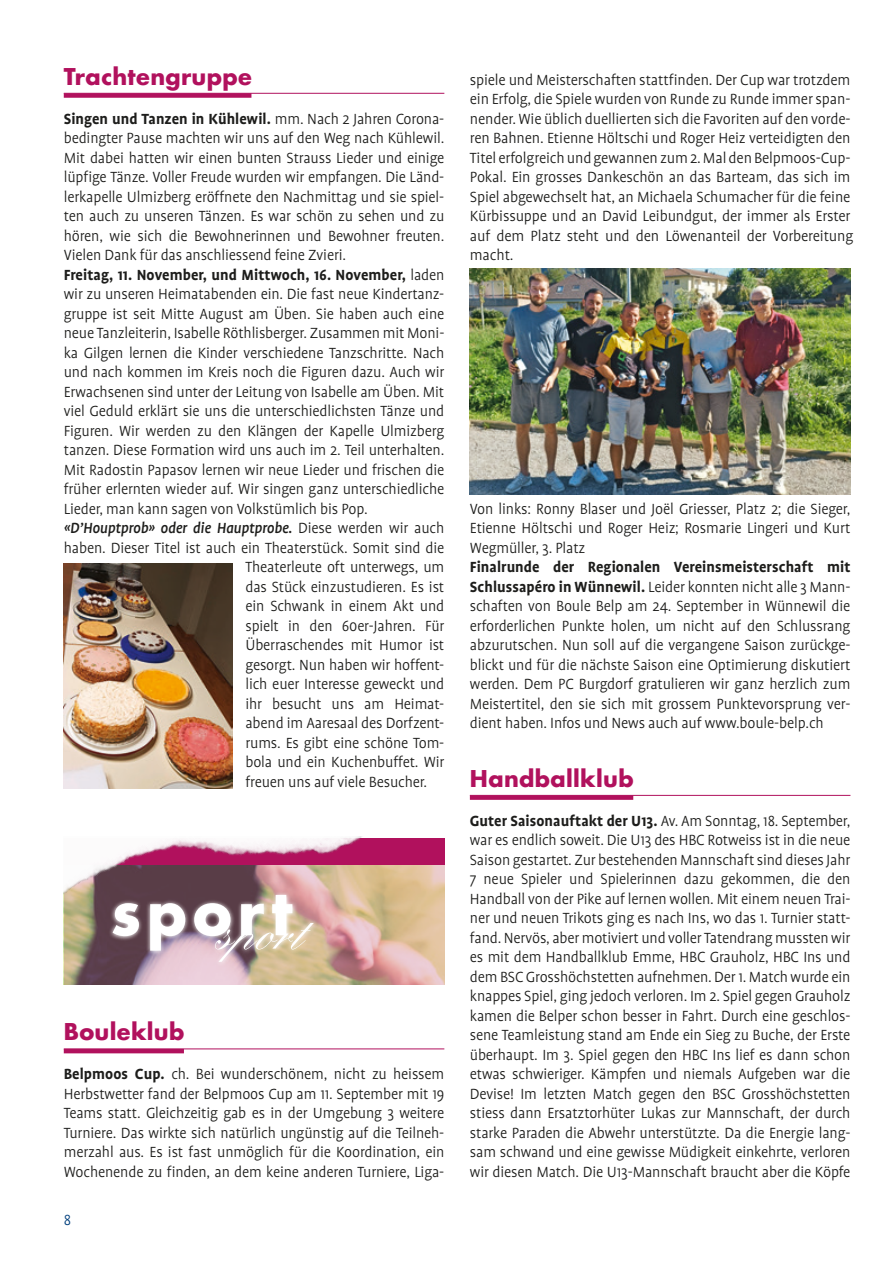
<style>
.page{position:relative;width:893px;height:1263px;background:#fff}
.page>*{position:absolute;margin:0;border:0;box-sizing:border-box;transform-origin:0 0}
.t1{font:700 22.5px "Futura";letter-spacing:.015em;color:#b1115d}
.t2{font:300 16.8px/19.5px "Profile";letter-spacing:-.01em;color:#1d1d1b;text-align:justify}
.t3{font:700 16.8px "Profile";letter-spacing:.005em;color:#1d1d1b}
.t4{font:italic 500 16.8px "Profile";letter-spacing:-.01em;color:#1d1d1b}
.t5{font:300 16.8px "Profile";letter-spacing:-.01em;color:#1d1d1b;scale:.96 1}
.t6{font:300 16.8px "Profile";color:#003f7d}
.s1{font-weight:300}
.s2{font-weight:300;font-style:normal}
.s3{font-weight:700}
</style>
<div class="page">
<div style="left:470px;top:795px;width:163px;height:5px;background:#b1115d"></div>
<hr style="left:470px;top:795px;width:380px;height:1px;background:#b1115d">
<img style="left:470px;top:269px;width:380px;height:225px">
<div style="left:64px;top:93px;width:187px;height:5px;background:#b1115d"></div>
<hr style="left:64px;top:93px;width:380px;height:1px;background:#b1115d">
<hr style="left:64px;top:1049px;width:120px;height:4px;background:#b1115d">
<hr style="left:64px;top:1049px;width:380px;height:1px;background:#b1115d">
<img style="left:64px;top:865px;width:380px;height:120px">
<div style="left:64px;top:838px;width:380px;height:27px;background:#b1115d"></div>
<img style="left:64px;top:836px;width:372px;height:79px">
<svg style="left:108px;top:890px;width:189px;height:65px"></svg>
<svg style="left:210px;top:918px;width:108px;height:48px"></svg>
<svg style="left:113px;top:895px;width:201px;height:67px"></svg>
<img style="left:64px;top:563px;width:169px;height:225px">
<h1 class="t1" style="left:64px;top:60px;width:190px">Trachtengruppe</h1>
<p class="t3" style="left:64px;top:109px;width:382px">Singen und Tanzen in Kühlewil. <span class="s1">mm. Nach 2 Jahren Corona-</span></p>
<p class="t2" style="left:64px;top:128px;width:382px">bedingter Pause machten wir uns auf den Weg nach Kühlewil.</p>
<p class="t2" style="left:64px;top:148px;width:382px">Mit dabei hatten wir einen bunten Strauss Lieder und einige</p>
<p class="t2" style="left:64px;top:167px;width:382px">lüpfige Tänze. Voller Freude wurden wir empfangen. Die Länd-</p>
<p class="t2" style="left:64px;top:187px;width:382px">lerkapelle Ulmizberg eröffnete den Nachmittag und sie spiel-</p>
<p class="t2" style="left:64px;top:206px;width:382px">ten auch zu unseren Tänzen. Es war schön zu sehen und zu</p>
<p class="t2" style="left:64px;top:226px;width:382px">hören, wie sich die Bewohnerinnen und Bewohner freuten.</p>
<p class="t2" style="left:64px;top:245px;width:284px">Vielen Dank für das anschliessend feine Zvieri.</p>
<p class="t3" style="left:64px;top:265px;width:382px">Freitag, 11. November, und Mittwoch, 16. November, <span class="s1">laden</span></p>
<p class="t2" style="left:64px;top:284px;width:382px">wir zu unseren Heimatabenden ein. Die fast neue Kindertanz-</p>
<p class="t2" style="left:64px;top:304px;width:382px">gruppe ist seit Mitte August am Üben. Sie haben auch eine</p>
<p class="t2" style="left:64px;top:323px;width:382px">neue Tanzleiterin, Isabelle Röthlisberger. Zusammen mit Moni-</p>
<p class="t2" style="left:64px;top:343px;width:382px">ka Gilgen lernen die Kinder verschiedene Tanzschritte. Nach</p>
<p class="t2" style="left:64px;top:362px;width:382px">und nach kommen im Kreis noch die Figuren dazu. Auch wir</p>
<p class="t2" style="left:64px;top:382px;width:382px">Erwachsenen sind unter der Leitung von Isabelle am Üben. Mit</p>
<p class="t2" style="left:64px;top:401px;width:382px">viel Geduld erklärt sie uns die unterschiedlichsten Tänze und</p>
<p class="t2" style="left:64px;top:421px;width:382px">Figuren. Wir werden zu den Klängen der Kapelle Ulmizberg</p>
<p class="t2" style="left:64px;top:440px;width:382px">tanzen. Diese Formation wird uns auch im 2. Teil unterhalten.</p>
<p class="t2" style="left:64px;top:460px;width:382px">Mit Radostin Papasov lernen wir neue Lieder und frischen die</p>
<p class="t2" style="left:64px;top:479px;width:382px">früher erlernten wieder auf. Wir singen ganz unterschiedliche</p>
<p class="t2" style="left:64px;top:499px;width:306px">Lieder, man kann sagen von Volkstümlich bis Pop.</p>
<p class="t4" style="left:64px;top:519px;width:382px">«D’Houptprob» oder die Hauptprobe. <span class="s2">Diese werden wir auch</span></p>
<p class="t2" style="left:64px;top:538px;width:382px">haben. Dieser Titel ist auch ein Theaterstück. Somit sind die</p>
<p class="t2" style="left:245px;top:557px;width:200px">Theaterleute oft unterwegs, um</p>
<p class="t2" style="left:245px;top:577px;width:200px">das Stück einzustudieren. Es ist</p>
<p class="t2" style="left:245px;top:596px;width:200px">ein Schwank in einem Akt und</p>
<p class="t5" style="left:245px;top:617px;width:209px">spielt in den 60er-Jahren. Für</p>
<p class="t2" style="left:245px;top:635px;width:200px">Überraschendes mit Humor ist</p>
<p class="t2" style="left:245px;top:655px;width:200px">gesorgt. Nun haben wir hoffent-</p>
<p class="t2" style="left:245px;top:674px;width:200px">lich euer Interesse geweckt und</p>
<p class="t2" style="left:245px;top:694px;width:200px">ihr besucht uns am Heimat-</p>
<p class="t2" style="left:245px;top:713px;width:200px">abend im Aaresaal des Dorfzent-</p>
<p class="t2" style="left:245px;top:733px;width:200px">rums. Es gibt eine schöne Tom-</p>
<p class="t2" style="left:245px;top:752px;width:200px">bola und ein Kuchenbuffet. Wir</p>
<p class="t2" style="left:245px;top:772px;width:183px">freuen uns auf viele Besucher.</p>
<h1 class="t1" style="left:64px;top:1016px;width:122px">Bouleklub</h1>
<p class="t2" style="left:64px;top:1064px;width:382px"><span class="s3">Belpmoos Cup.</span> ch. Bei wunderschönem, nicht zu heissem Herbstwetter fand der Belpmoos Cup am 11. September mit 19<br>Teams statt. Gleichzeitig gab es in der Umgebung 3 weitere Turniere. Das wirkte sich natürlich ungünstig auf die Teilneh&shy;merzahl aus. Es ist fast unmöglich für die Koordination, ein Wochenende zu finden, an dem keine anderen Turniere, Liga-</p>
<p class="t6" style="left:64px;top:1211px;width:9px">8</p>
<p class="t2" style="left:470px;top:70px;width:385px;text-align:left">spiele und Meisterschaften stattfinden. Der Cup war trotzdem ein Erfolg, die Spiele wurden von Runde zu Runde immer span&shy;nender. Wie üblich duellierten sich die Favoriten auf den vorde&shy;ren Bahnen. Etienne Höltschi und Roger Heiz verteidigten den Titel erfolgreich und gewannen zum 2. Mal den Belpmoos-Cup-Pokal. Ein grosses Dankeschön an das Barteam, das sich im Spiel abgewechselt hat, an Michaela Schumacher für die feine Kürbissuppe und an David Leibundgut, der immer als Erster auf dem Platz steht und den Löwenanteil der Vorbereitung macht.</p>
<p class="t2" style="left:470px;top:499px;width:382px">Von links: Ronny Blaser und Joël Griesser, Platz 2; die Sieger, Etienne Höltschi und Roger Heiz; Rosmarie Lingeri und Kurt Wegmüller, 3. Platz</p>
<p class="t2" style="left:470px;top:557px;width:382px"><span class="s3">Finalrunde der Regionalen Vereinsmeisterschaft mit Schlussapéro in Wünnewil.</span> Leider konnten nicht alle 3 Mann&shy;schaften von Boule Belp am 24. September in Wünnewil die erforderlichen Punkte holen, um nicht auf den Schlussrang abzurutschen. Nun soll auf die vergangene Saison zurückge&shy;blickt und für die nächste Saison eine Optimierung diskutiert werden. Dem PC Burgdorf gratulieren wir ganz herzlich zum Meistertitel, den sie sich mit grossem Punktevorsprung ver&shy;dient haben. Infos und News auch auf www.boule-belp.ch</p>
<h1 class="t1" style="left:470px;top:762px;width:165px">Handballklub</h1>
<p class="t2" style="left:470px;top:811px;width:382px"><span class="s3">Guter Saisonauftakt der U13.</span> Av. Am Sonntag, 18. September, war es endlich soweit. Die U13 des HBC Rotweiss ist in die neue Saison gestartet. Zur bestehenden Mannschaft sind dieses Jahr 7 neue Spieler und Spielerinnen dazu gekommen, die den Handball von der Pike auf lernen wollen. Mit einem neuen Trai&shy;ner und neuen Trikots ging es nach Ins, wo das 1. Turnier statt&shy;fand. Nervös, aber motiviert und voller Tatendrang mussten wir es mit dem Handballklub Emme, HBC Grauholz, HBC Ins und dem BSC Grosshöchstetten aufnehmen. Der 1. Match wurde ein knappes Spiel, ging jedoch verloren. Im 2. Spiel gegen Grauholz kamen die Belper schon besser in Fahrt. Durch eine geschlos&shy;sene Teamleistung stand am Ende ein Sieg zu Buche, der Erste überhaupt. Im 3. Spiel gegen den HBC Ins lief es dann schon etwas schwieriger. Kämpfen und niemals Aufgeben war die Devise! Im letzten Match gegen den BSC Grosshöchstetten stiess dann Ersatztorhüter Lukas zur Mannschaft, der durch starke Paraden die Abwehr unterstützte. Da die Energie lang&shy;sam schwand und eine gewisse Müdigkeit einkehrte, verloren wir diesen Match. Die U13-Mannschaft braucht aber die Köpfe</p>
</div>
